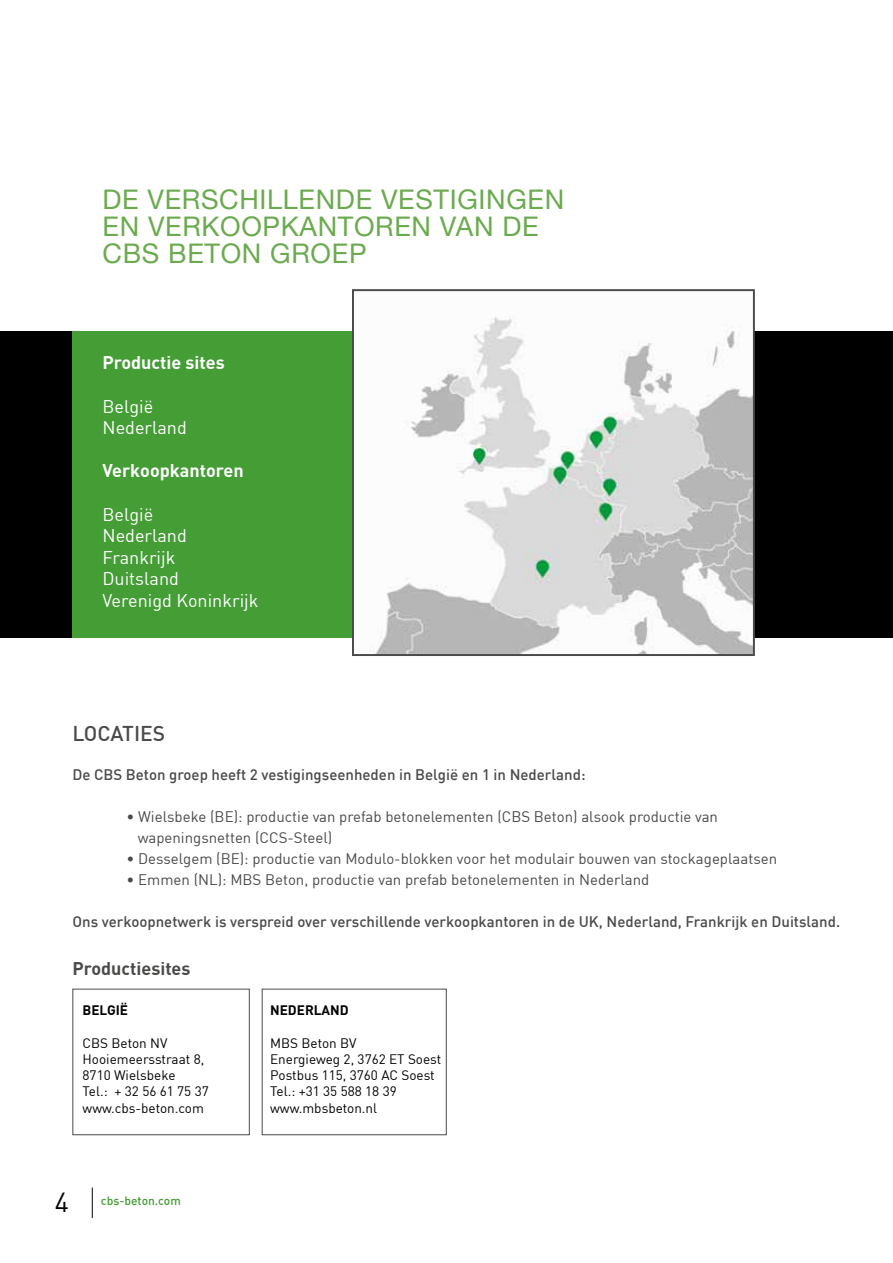
<style>
.page{position:relative;width:893px;height:1263px;background:#fff}
.page>*{position:absolute;margin:0;border:0;box-sizing:border-box;transform-origin:0 0}
.t1{font:27px/27px "Helvetica Neue";letter-spacing:.025em;color:#6baa4e}
.t2{font:27px "DIN";color:#000}
.t3{font:500 21px "DIN";color:#4a4a49}
.t4{font:18px/21.6px "DIN";color:#fff}
.t5{font:700 18px "DIN";color:#fff}
.t6{font:700 18px "DIN";color:#4a4a49}
.t7{font:15px/21px "DIN";color:#4a4a49}
.t8{font:500 15px "DIN";color:#4a4a49}
.t9{font:13.5px/16.2px "DIN";color:#000}
.t10{font:700 13.5px "DIN";color:#000}
.t11{font:500 12px "DIN";color:#459d36}
</style>
<div class="page">
<hr style="left:92px;top:1187px;width:1px;height:31px;background:#000">
<div style="left:0;top:332px;width:893px;height:306px;background:#000"></div>
<div style="left:72px;top:331px;width:286px;height:307px;background:#459d36"></div>
<img style="left:355px;top:317px;width:397px;height:336px">
<div style="left:352px;top:289px;width:403px;height:367px;border:2px solid #4a4a49"></div>
<div style="left:72px;top:989px;width:178px;height:146px;border:1px solid #4a4a49"></div>
<div style="left:262px;top:989px;width:185px;height:146px;border:1px solid #4a4a49"></div>
<h1 class="t1" style="left:103px;top:187px;width:463px">DE VERSCHILLENDE VESTIGINGEN<br>EN VERKOOPKANTOREN VAN DE<br>CBS BETON GROEP</h1>
<p class="t5" style="left:103px;top:351px;width:124px">Productie sites</p>
<p class="t4" style="left:103px;top:395px;width:86px">België<br>Nederland</p>
<p class="t5" style="left:103px;top:459px;width:143px">Verkoopkantoren</p>
<p class="t4" style="left:103px;top:503px;width:157px">België<br>Nederland<br>Frankrijk<br>Duitsland<br>Verenigd Koninkrijk</p>
<h2 class="t3" style="left:72px;top:720px;width:94px">LOCATIES</h2>
<p class="t8" style="left:72px;top:765px;width:515px">De CBS Beton groep heeft 2 vestigingseenheden in België en 1 in Nederland:</p>
<p class="t7" style="left:138px;top:806px;width:582px;text-indent:-11px">• Wielsbeke (BE): productie van prefab betonelementen (CBS Beton) alsook productie van wapeningsnetten (CCS-Steel)</p>
<p class="t7" style="left:126px;top:848px;width:652px">• Desselgem (BE): productie van Modulo-blokken voor het modulair bouwen van stockageplaatsen</p>
<p class="t7" style="left:126px;top:869px;width:524px">• Emmen (NL): MBS Beton, productie van prefab betonelementen in Nederland</p>
<p class="t8" style="left:72px;top:912px;width:769px">Ons verkoopnetwerk is verspreid over verschillende verkoopkantoren in de UK, Nederland, Frankrijk en Duitsland.</p>
<p class="t6" style="left:72px;top:956px;width:120px">Productiesites</p>
<p class="t10" style="left:83px;top:1002px;width:47px">BELGIË</p>
<p class="t9" style="left:83px;top:1034px;width:128px">CBS Beton NV<br>Hooiemeersstraat 8,<br>8710 Wielsbeke<br>Tel.: + 32 56 61 75 37 www.cbs-beton.com</p>
<h1 class="t2" style="left:55px;top:1186px;width:16px">4</h1>
<p class="t11" style="left:101px;top:1193px;width:81px">cbs-beton.com</p>
<p class="t10" style="left:270px;top:1002px;width:80px">NEDERLAND</p>
<p class="t9" style="left:270px;top:1034px;width:173px">MBS Beton BV<br>Energieweg 2, 3762 ET Soest<br>Postbus 115, 3760 AC Soest<br>Tel.: +31 35 588 18 39 www.mbsbeton.nl</p>
</div>
